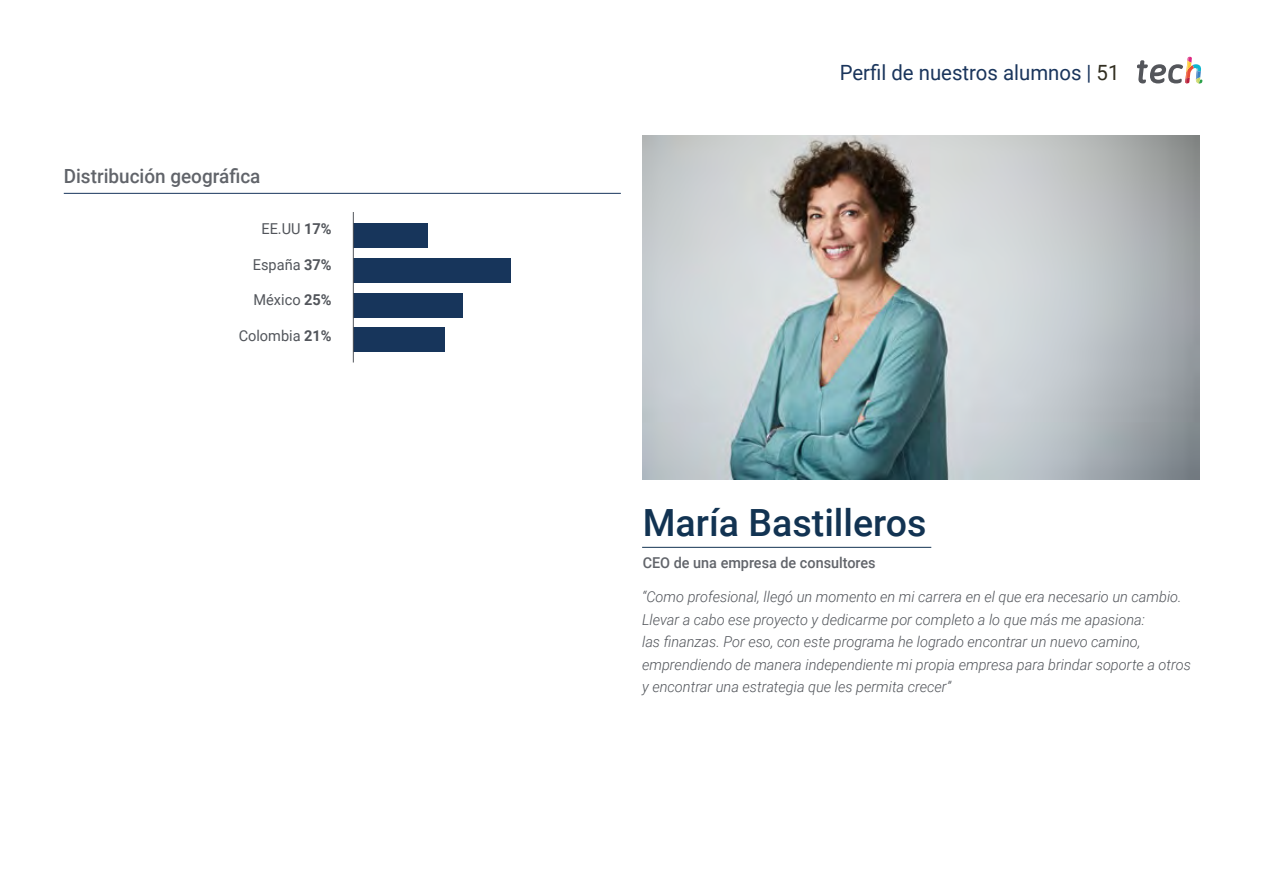
<style>
.page{position:relative;width:1263px;height:893px;background:#fff}
.page>*{position:absolute;margin:0;border:0;box-sizing:border-box;transform-origin:0 0}
.t1{font:500 37.5px "Roboto";color:#123352}
.t2{font:21px "Roboto";color:#1a355c}
.t3{font:500 19.5px "Roboto";color:#61646a}
.t4{font:italic 300 15px/22.5px "Roboto";color:#52555b}
.t5{font:15px "Roboto";color:#52555b}
.t6{font:500 15px "Roboto";color:#61646a;scale:.96 1}
.s1{font-weight:700}
.s2{color:#312e20}
</style>
<div class="page">
<hr style="left:642px;top:547px;width:289px;height:1px;background:#123352">
<hr style="left:64px;top:193px;width:557px;height:1px;background:#17355b">
<div style="left:353px;top:223px;width:75px;height:25px;background:#17355b"></div>
<div style="left:353px;top:258px;width:158px;height:25px;background:#17355b"></div>
<div style="left:353px;top:293px;width:110px;height:24px;background:#17355b"></div>
<div style="left:353px;top:327px;width:92px;height:25px;background:#17355b"></div>
<hr style="left:353px;top:212px;width:1px;height:150px;background:#52555b">
<svg style="left:1137px;top:57px;width:65px;height:27px"></svg>
<img style="left:642px;top:136px;width:557px;height:343px">
<h3 class="t3" style="left:64px;top:162px;width:198px">Distribución geográfica</h3>
<p class="t5" style="left:261px;top:218px;width:72px">EE.UU <span class="s1">17%</span></p>
<p class="t5" style="left:253px;top:254px;width:80px">España <span class="s1">37%</span></p>
<p class="t5" style="left:254px;top:289px;width:80px">México <span class="s1">25%</span></p>
<p class="t5" style="left:239px;top:325px;width:95px">Colombia <span class="s1">21%</span></p>
<h2 class="t2" style="left:840px;top:57px;width:281px">Perfil de nuestros alumnos | <span class="s2">51</span></h2>
<h1 class="t1" style="left:643px;top:496px;width:285px">María Bastilleros</h1>
<p class="t6" style="left:643px;top:552px;width:244px">CEO de una empresa de consultores</p>
<p class="t4" style="left:642px;top:585px;width:550px">“Como profesional, llegó un momento en mi carrera en el que era necesario un cambio.<br>Llevar a cabo ese proyecto y dedicarme por completo a lo que más me apasiona:<br>las finanzas. Por eso, con este programa he logrado encontrar un nuevo camino, emprendiendo de manera independiente mi propia empresa para brindar soporte a otros y encontrar una estrategia que les permita crecer”</p>
</div>
